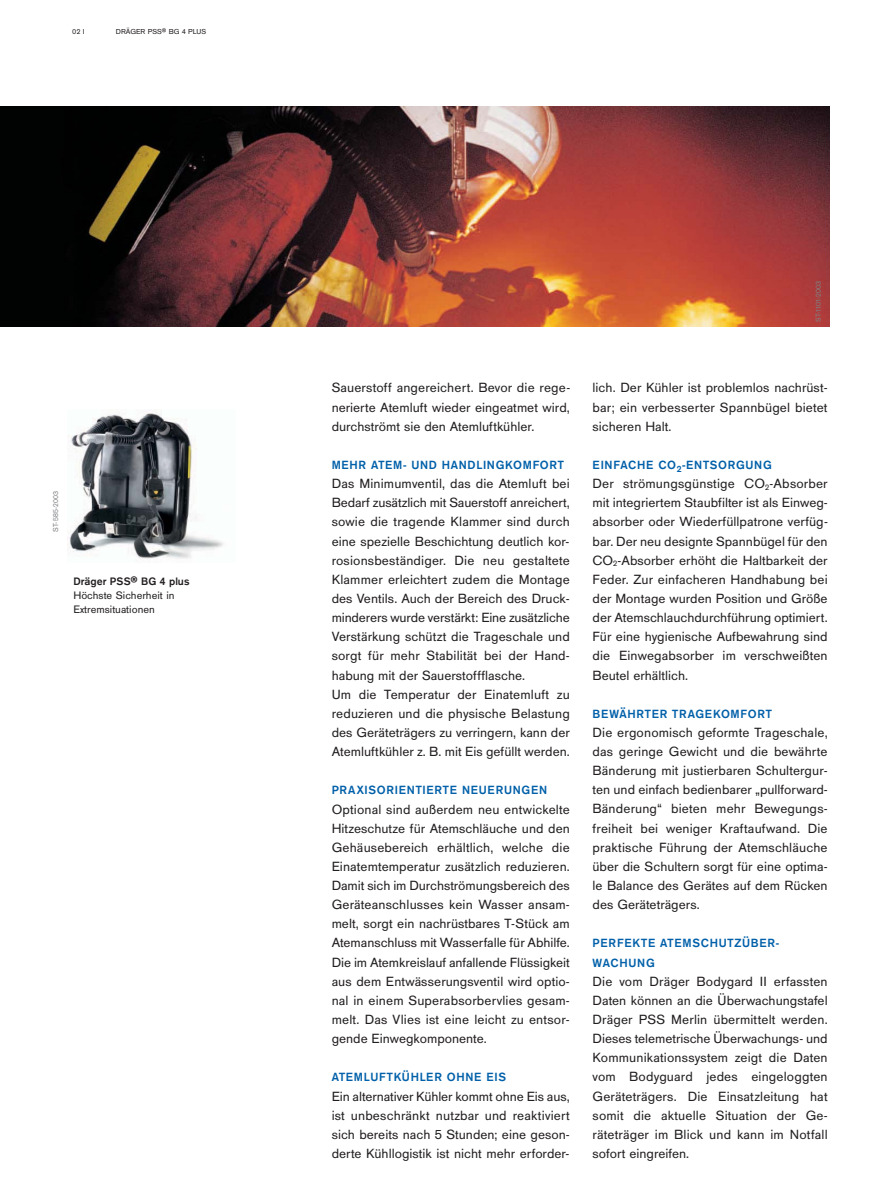
<style>
.page{position:relative;width:893px;height:1191px;background:#fff}
.page>*{position:absolute;margin:0;border:0;box-sizing:border-box;transform-origin:0 0}
.t1{font:13.8px/19.2px "Draeger San";color:#231f20;text-align:justify}
.t2{font:700 12.3px/19.2px "Draeger San";letter-spacing:.055em;color:#0060a9}
.t3{font:11.25px/14.2px "Draeger San";color:#231f20}
.t4{font:700 11.25px "Draeger San";color:#231f20}
.t5{font:7.5px "Draeger San Tab";color:#231f20}
.t6{font:7.5px "Draeger San";color:#808285}
.t7{font:7.5px "Draeger San";letter-spacing:.025em;color:#808285}
</style>
<div class="page">
<img style="left:0;top:106px;width:829px;height:220px">
<img style="left:67px;top:409px;width:156px;height:150px">
<p class="t5" style="left:72px;top:27px;width:14px">02 I</p>
<p class="t5" style="left:116px;top:27px;width:92px">DRÄGER PSS® BG 4 PLUS</p>
<p class="t7" style="left:53px;top:532px;width:43px;rotate:-90deg">ST-585-2003</p>
<p class="t4" style="left:73px;top:576px;width:118px">Dräger PSS® BG 4 plus</p>
<p class="t3" style="left:73px;top:589px;width:103px">Höchste Sicherheit in<br>Extremsituationen</p>
<p class="t6" style="left:815px;top:322px;width:42px;rotate:-90deg">ST-1101-2003</p>
<p class="t1" style="left:332px;top:379px;width:240px">Sauerstoff angereichert. Bevor die rege&shy;nerierte Atemluft wieder eingeatmet wird, durchströmt sie den Atemluftkühler.</p>
<p class="t2" style="left:332px;top:456px;width:234px">MEHR ATEM- UND HANDLINGKOMFORT</p>
<p class="t1" style="left:332px;top:475px;width:240px;text-align:left">Das Minimumventil, das die Atemluft bei Bedarf zusätzlich mit Sauerstoff anreichert, sowie die tragende Klammer sind durch eine spezielle Beschichtung deutlich kor&shy;rosionsbeständiger. Die neu gestaltete Klammer erleichtert zudem die Montage des Ventils. Auch der Bereich des Druck - minderers wurde verstärkt: Eine zu sätzliche Verstärkung schützt die Trageschale und sorgt für mehr Stabilität bei der Hand - habung mit der Sauerstoffflasche.<br>Um die Temperatur der Einatemluft zu reduzieren und die physische Belastung des Geräteträgers zu verringern, kann der Atem luftkühler z. B. mit Eis gefüllt werden.</p>
<p class="t2" style="left:332px;top:781px;width:217px">PRAXISORIENTIERTE NEUERUNGEN</p>
<p class="t1" style="left:332px;top:800px;width:240px">Optional sind außerdem neu entwickelte Hitzeschutze für Atemschläuche und den Gehäusebereich erhältlich, welche die Einatemtemperatur zusätzlich reduzieren.<br>Damit sich im Durchströmungsbereich des Gerätean schlusses kein Wasser ansam&shy;melt, sorgt ein nachrüstbares T-Stück am Atem anschluss mit Wasser falle für Abhilfe.<br>Die im Atem kreislauf anfallende Flüssigkeit aus dem Entwässerungsventil wird optio&shy;nal in einem Super absorbervlies gesam&shy;melt. Das Vlies ist eine leicht zu entsor - gende Einwegkomponente.</p>
<p class="t2" style="left:332px;top:1068px;width:176px">ATEMLUFTKÜHLER OHNE EIS</p>
<p class="t1" style="left:332px;top:1087px;width:240px">Ein alternativer Kühler kommt ohne Eis aus, ist unbeschränkt nutzbar und reaktiviert sich bereits nach 5 Stunden; eine geson&shy;derte Kühllogistik ist nicht mehr erforder-</p>
<p class="t1" style="left:593px;top:379px;width:237px">lich. Der Kühler ist problemlos nachrüst&shy;bar; ein verbesserter Spann bügel bietet sicheren Halt.</p>
<p class="t2" style="left:593px;top:456px;width:181px">EINFACHE CO<sub>2</sub>-ENTSORGUNG</p>
<p class="t1" style="left:593px;top:475px;width:237px">Der strömungsgünstige CO<sub>2</sub>-Absorber mit integriertem Staubfilter ist als Einweg - absorber oder Wiederfüllpatrone verfüg&shy;bar. Der neu designte Spannbügel für den CO<sub>2</sub>-Absorber erhöht die Haltbarkeit der Feder. Zur einfacheren Handhabung bei der Montage wurden Position und Größe der Atemschlauchdurchführung optimiert.<br>Für eine hygienische Aufbewahrung sind die Einwegabsorber im verschweißten Beutel erhältlich.</p>
<p class="t2" style="left:593px;top:705px;width:181px">BEWÄHRTER TRAGEKOMFORT</p>
<p class="t1" style="left:593px;top:724px;width:237px">Die ergonomisch geformte Trageschale, das geringe Gewicht und die bewährte Bänderung mit justierbaren Schultergur - ten und einfach bedienbarer „pullforward-Bänderung“ bieten mehr Bewe gungs - freiheit bei weniger Kraftaufwand. Die praktische Führung der Atem schläuche über die Schultern sorgt für eine optima&shy;le Balance des Gerätes auf dem Rücken des Geräteträgers.</p>
<p class="t2" style="left:593px;top:934px;width:188px">PERFEKTE ATEMSCHUTZÜBER -<br>WA CHUNG</p>
<p class="t1" style="left:593px;top:972px;width:237px">Die vom Dräger Bodygard II erfassten Daten können an die Überwachungs tafel Dräger PSS Merlin übermittelt werden.<br>Dieses telemetrische Überwa chungs- und Kommunikations system zeigt die Daten vom Bodyguard jedes eingeloggten Geräteträgers. Die Einsatzleitung hat somit die aktuelle Situation der Ge - räteträger im Blick und kann im Notfall sofort eingreifen.</p>
</div>
